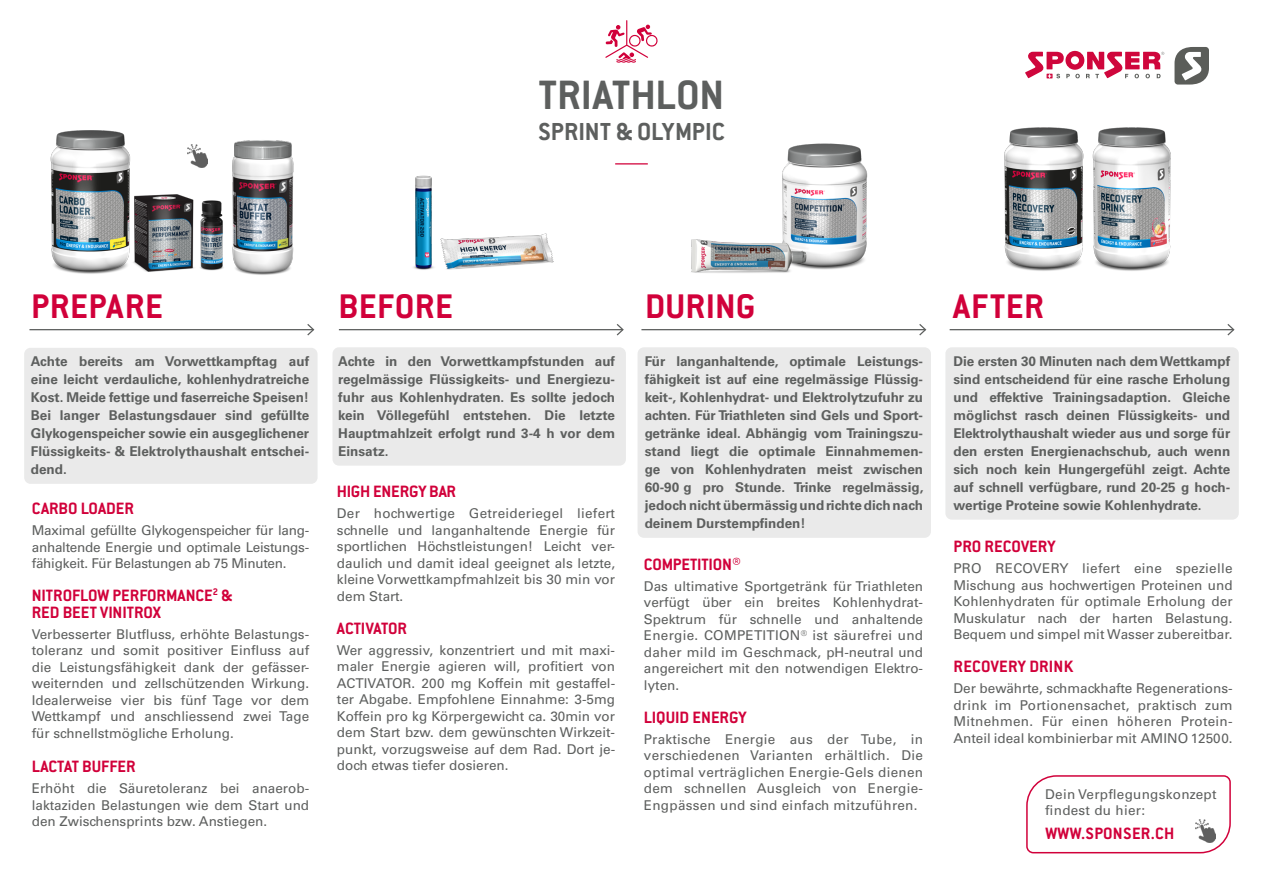
<style>
.page{position:relative;width:1263px;height:893px;background:#fff}
.page>*{position:absolute;margin:0;border:0;box-sizing:border-box;transform-origin:0 0}
.t1{font:700 45px "Conduit ITC";letter-spacing:.005em;color:#5d5f5e}
.t2{font:700 37.5px "Conduit ITC";letter-spacing:.01em;color:#d1003a}
.t3{font:700 27px "Conduit ITC";color:#5d5f5e}
.t4{font:700 18px/16.5px "Conduit ITC";color:#d1003a}
.t5{font:700 18px "Conduit ITC";letter-spacing:.02em;color:#d1003a}
.t6{font:13.5px/16.5px "Univers LT Std";color:#5d5f5e;text-align:justify}
.t7{font:700 13.5px/18px "Univers LT Std";color:#5d5f5e;text-align:justify}
.t8{font:13.5px/16.5px "Univers LT Std";letter-spacing:.02em;color:#5d5f5e}
.s1{font-size:19.5px}
</style>
<div class="page">
<svg style="left:1174px;top:47px;width:35px;height:38px"></svg>
<svg style="left:1025px;top:51px;width:139px;height:27px"></svg>
<svg style="left:1026px;top:775px;width:205px;height:79px"></svg>
<img style="left:1196px;top:820px;width:19px;height:22px">
<img style="left:188px;top:145px;width:19px;height:22px">
<div style="left:24px;top:348px;width:294px;height:136px;background:#eaeaea;border-radius:6px"></div>
<div style="left:637px;top:347px;width:294px;height:191px;background:#eaeaea;border-radius:6px"></div>
<div style="left:332px;top:347px;width:294px;height:119px;background:#eaeaea;border-radius:6px"></div>
<div style="left:945px;top:347px;width:294px;height:173px;background:#eaeaea;border-radius:6px"></div>
<hr style="left:29px;top:329px;width:284px;height:1px;background:#5d5f5e">
<svg style="left:306px;top:324px;width:9px;height:12px"></svg>
<hr style="left:950px;top:329px;width:283px;height:1px;background:#5d5f5e">
<svg style="left:1226px;top:324px;width:9px;height:12px"></svg>
<hr style="left:339px;top:329px;width:284px;height:1px;background:#5d5f5e">
<svg style="left:615px;top:324px;width:9px;height:12px"></svg>
<hr style="left:641px;top:329px;width:284px;height:1px;background:#5d5f5e">
<svg style="left:918px;top:324px;width:9px;height:12px"></svg>
<img style="left:782px;top:143px;width:86px;height:127px">
<img style="left:1004px;top:127px;width:167px;height:144px">
<img style="left:413px;top:175px;width:21px;height:95px">
<img style="left:50px;top:130px;width:81px;height:144px">
<img style="left:691px;top:230px;width:122px;height:43px">
<img style="left:440px;top:233px;width:114px;height:37px">
<img style="left:133px;top:194px;width:61px;height:78px">
<img style="left:198px;top:167px;width:26px;height:104px">
<img style="left:232px;top:140px;width:62px;height:135px">
<hr style="left:615px;top:163px;width:33px;height:2px;background:#d1003a">
<svg style="left:605px;top:20px;width:53px;height:43px"></svg>
<h1 class="t1" style="left:539px;top:67px;width:187px">TRIATHLON</h1>
<h3 class="t3" style="left:538px;top:115px;width:188px">SPRINT &amp; OLYMPIC</h3>
<h2 class="t2" style="left:31px;top:284px;width:133px">PREPARE</h2>
<h2 class="t2" style="left:338px;top:284px;width:116px">BEFORE</h2>
<h2 class="t2" style="left:645px;top:284px;width:112px">DURING</h2>
<h2 class="t2" style="left:953px;top:284px;width:92px">AFTER</h2>
<p class="t7" style="left:31px;top:352px;width:280px">Achte bereits am Vorwettkampftag auf eine leicht verdauliche, kohlenhydratreiche Kost. Meide fettige und faserreiche Speisen!<br>Bei langer Belastungsdauer sind gefüllte Glykogenspeicher sowie ein ausgeglichener Flüssigkeits- &amp; Elektrolythaushalt entschei&shy;dend.</p>
<p class="t7" style="left:338px;top:352px;width:278px">Achte in den Vorwettkampfstunden auf regelmässige Flüssigkeits- und Energiezu&shy;fuhr aus Kohlenhydraten. Es sollte jedoch kein Völlegefühl entstehen. Die letzte Hauptmahlzeit erfolgt rund 3-4 h vor dem Einsatz.</p>
<p class="t7" style="left:645px;top:352px;width:280px">Für langanhaltende, optimale Leistungs&shy;fähigkeit ist auf eine regelmässige Flüssig&shy;keit-, Kohlenhydrat- und Elektrolytzufuhr zu achten. Für Triathleten sind Gels und Sport&shy;getränke ideal. Abhängig vom Trainingszu&shy;stand liegt die optimale Einnahmemen&shy;ge von Kohlenhydraten meist zwischen 60-90 g pro Stunde. Trinke regelmässig, jedoch nicht übermässig und richte dich nach deinem Durstempfinden!</p>
<p class="t7" style="left:953px;top:352px;width:278px">Die ersten 30 Minuten nach dem Wettkampf sind entscheidend für eine rasche Erholung und effektive Trainingsadaption. Gleiche möglichst rasch deinen Flüssigkeits- und Elektrolythaushalt wieder aus und sorge für den ersten Energienachschub, auch wenn sich noch kein Hungergefühl zeigt. Achte auf schnell verfügbare, rund 20-25 g hoch&shy;wertige Proteine sowie Kohlenhydrate.</p>
<h3 class="t4" style="left:337px;top:483px;width:121px">HIGH ENERGY BAR</h3>
<p class="t6" style="left:337px;top:505px;width:280px">Der hochwertige Getreideriegel liefert schnelle und langanhaltende Energie für sportlichen Höchstleistungen! Leicht ver&shy;daulich und damit ideal geeignet als letzte, kleine Vorwettkampfmahlzeit bis 30 min vor dem Start.</p>
<h3 class="t4" style="left:337px;top:619px;width:71px">ACTIVATOR</h3>
<p class="t6" style="left:337px;top:642px;width:280px">Wer aggressiv, konzentriert und mit maxi&shy;maler Energie agieren will, profitiert von ACTIVATOR. 200 mg Koffein mit gestaffel&shy;ter Abgabe. Empfohlene Einnahme: 3-5mg Koffein pro kg Körpergewicht ca. 30min vor dem Start bzw. dem gewünschten Wirkzeit&shy;punkt, vorzugsweise auf dem Rad. Dort je&shy;doch etwas tiefer dosieren.</p>
<h3 class="t4" style="left:32px;top:500px;width:104px">CARBO LOADER</h3>
<p class="t6" style="left:32px;top:522px;width:279px">Maximal gefüllte Glykogenspeicher für lang&shy;anhaltende Energie und optimale Leistungs&shy;fähigkeit. Für Belastungen ab 75 Minuten.</p>
<h3 class="t4" style="left:32px;top:587px;width:202px">NITROFLOW PERFORMANCE<sup>2</sup> &amp;<br>RED BEET VINITROX</h3>
<p class="t6" style="left:32px;top:626px;width:279px">Verbesserter Blutfluss, erhöhte Belastungs&shy;toleranz und somit positiver Einfluss auf die Leistungsfähigkeit dank der gefässer&shy;weiternden und zellschützenden Wirkung.<br>Idealerweise vier bis fünf Tage vor dem Wettkampf und anschliessend zwei Tage für schnellstmögliche Erholung.</p>
<h3 class="t4" style="left:32px;top:758px;width:105px">LACTAT BUFFER</h3>
<p class="t6" style="left:32px;top:780px;width:279px">Erhöht die Säuretoleranz bei anaerob&shy;laktaziden Belastungen wie dem Start und den Zwischensprints bzw. Anstiegen.</p>
<h3 class="t4" style="left:953px;top:538px;width:103px">PRO RECOVERY</h3>
<p class="t6" style="left:953px;top:560px;width:281px">PRO RECOVERY liefert eine spezielle Mischung aus hochwertigen Proteinen und Kohlenhydraten für optimale Erholung der Muskulatur nach der harten Belastung.<br>Bequem und simpel mit Wasser zubereitbar.</p>
<h3 class="t4" style="left:953px;top:658px;width:121px">RECOVERY DRINK</h3>
<p class="t6" style="left:953px;top:680px;width:281px">Der bewährte, schmackhafte Regenerations&shy;drink im Portionensachet, praktisch zum Mitnehmen. Für einen höheren Protein-Anteil ideal kombinierbar mit AMINO 12500.</p>
<h3 class="t4" style="left:644px;top:556px;width:99px">COMPETITION<span class="s1">®</span></h3>
<p class="t6" style="left:644px;top:578px;width:281px">Das ultimative Sportgetränk für Triathleten verfügt über ein breites Kohlenhydrat-Spektrum für schnelle und anhaltende Energie. COMPETITION<sup>®</sup> ist säurefrei und daher mild im Geschmack, pH-neutral und angereichert mit den notwendigen Elektro&shy;lyten.</p>
<h3 class="t4" style="left:644px;top:709px;width:104px">LIQUID ENERGY</h3>
<p class="t6" style="left:644px;top:731px;width:281px">Praktische Energie aus der Tube, in verschiedenen Varianten erhältlich. Die optimal verträglichen Energie-Gels dienen dem schnellen Ausgleich von Energie-Engpässen und sind einfach mitzuführen.</p>
<p class="t8" style="left:1045px;top:786px;width:173px">Dein Verpflegungskonzept findest du hier:</p>
<h3 class="t5" style="left:1045px;top:822px;width:130px">WWW.SPONSER.CH</h3>
</div>
